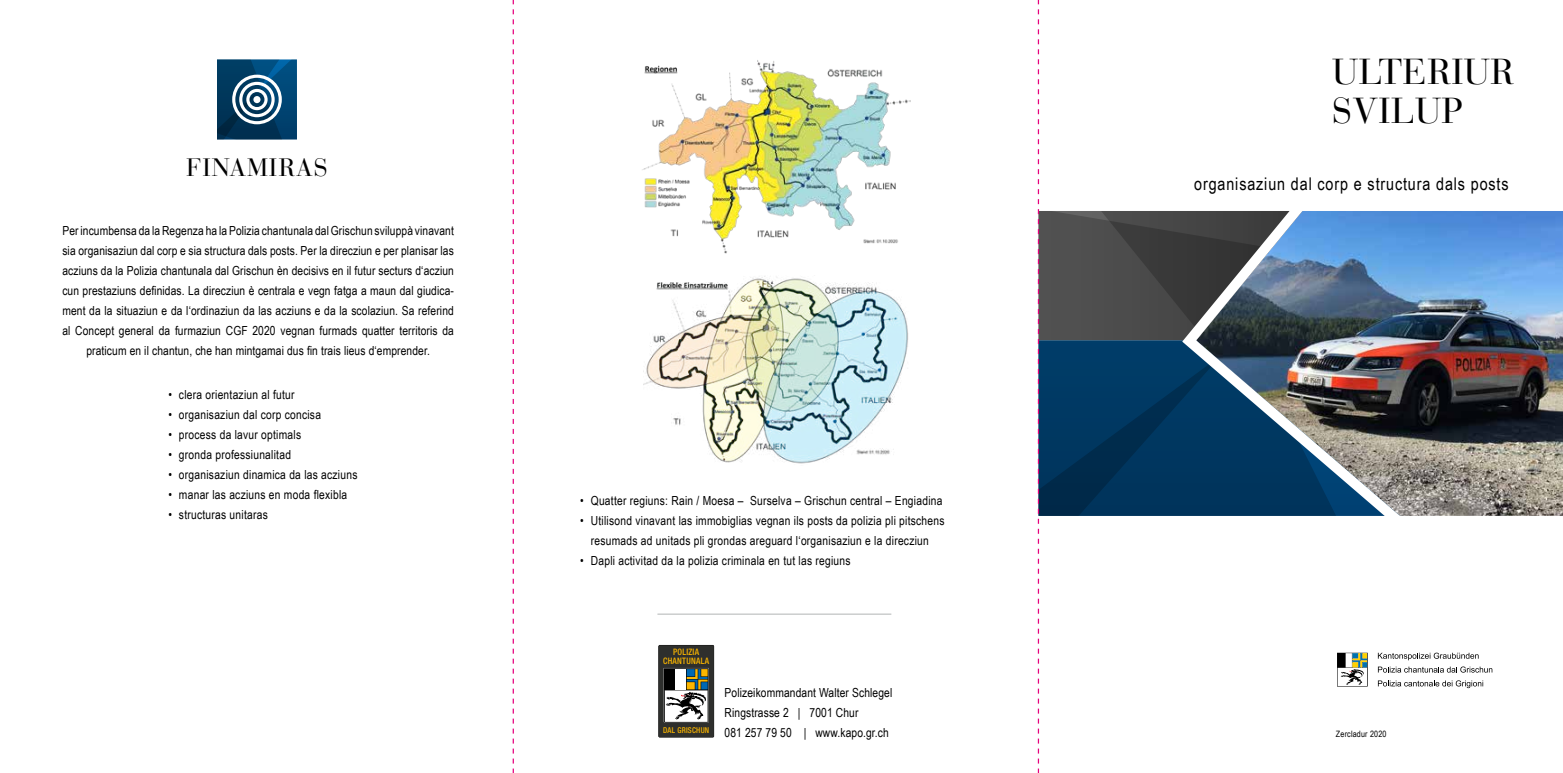
<style>
.page{position:relative;width:1563px;height:773px;background:#fff}
.page>*{position:absolute;margin:0;border:0;box-sizing:border-box;transform-origin:0 0}
.t1{font:35.88px/38.8px "Bauer Bodoni";letter-spacing:.01em;color:#000}
.t2{font:25px "Bauer Bodoni";letter-spacing:.04em;color:#000}
.t3{font:17.5px "Arial Narrow";letter-spacing:.05em;color:#000}
.t4{font:12.5px/20px "Arial Narrow";letter-spacing:.01em;color:#000;text-align:center}
.t5{font:500 condensed 8.88px/8.9px "Helvetica Neue";letter-spacing:.03em;color:#fbb600;text-align:center;scale:.94 1}
.t6{font:8.75px "Arial Narrow";letter-spacing:.02em;color:#000}
.t7{font:500 condensed 8.12px "Helvetica Neue";letter-spacing:.03em;color:#fbb600;scale:.94 1}
</style>
<div class="page">
<img style="left:1303px;top:211px;width:260px;height:305px">
<svg style="left:1337px;top:652px;width:30px;height:34px"></svg>
<svg style="left:1378px;top:652px;width:100px;height:8px"></svg>
<svg style="left:1378px;top:666px;width:114px;height:6px"></svg>
<svg style="left:1378px;top:680px;width:105px;height:8px"></svg>
<svg style="left:1038px;top:0;width:265px;height:772px"></svg>
<svg style="left:513px;top:0;width:1px;height:772px"></svg>
<svg style="left:659px;top:645px;width:55px;height:92px"></svg>
<div style="left:675px;top:669px;width:11px;height:20px;background:#fff"></div>
<div style="left:657px;top:643px;width:59px;height:96px;border:1px solid #fff;border-radius:2px"></div>
<svg style="left:217px;top:59px;width:80px;height:80px;background:#285b7d"></svg>
<div style="left:253px;top:96px;width:7px;height:7px;background:#fff;border-radius:50%"></div>
<img style="left:642px;top:60px;width:268px;height:193px">
<img style="left:643px;top:276px;width:265px;height:188px">
<hr style="left:657px;top:613px;width:234px;height:1px;background:#b1b4b4">
<h2 class="t2" style="left:186px;top:152px;width:143px">FINAMIRAS</h2>
<p class="t4" style="left:62px;top:220px;width:393px">Per incumbensa da la Regenza ha la Polizia chantunala dal Grischun sviluppà vinavant sia organisaziun dal corp e sia structura dals posts. Per la direcziun e per planisar las acziuns da la Polizia chantunala dal Grischun èn decisivs en il futur secturs d‘acziun cun prestaziuns definidas. La direcziun è centrala e vegn fatga a maun dal giudica&shy;ment da la situaziun e da l‘ordinaziun da las acziuns e da la scolaziun. Sa referind al Concept general da furmaziun CGF 2020 vegnan furmads quatter territoris da praticum en il chantun, che han mintgamai dus fin trais lieus d‘emprender.</p>
<p class="t4" style="left:168px;top:384px;width:128px">• clera orientaziun al futur</p>
<p class="t4" style="left:168px;top:404px;width:154px">• organisaziun dal corp concisa</p>
<p class="t4" style="left:168px;top:424px;width:134px">• process da lavur optimals</p>
<p class="t4" style="left:168px;top:444px;width:124px">• gronda professiunalitad</p>
<p class="t4" style="left:168px;top:464px;width:191px">• organisaziun dinamica da las acziuns</p>
<p class="t4" style="left:168px;top:484px;width:180px">• manar las acziuns en moda flexibla</p>
<p class="t4" style="left:168px;top:504px;width:101px">• structuras unitaras</p>
<p class="t4" style="left:580px;top:489px;width:364px">• Quatter regiuns: Rain / Moesa – Surselva – Grischun central – Engiadina</p>
<p class="t4" style="left:580px;top:509px;width:366px">• Utilisond vinavant las immobiglias vegnan ils posts da polizia pli pitschens resumads ad unitads pli grondas areguard l‘organisaziun e la direcziun</p>
<p class="t4" style="left:580px;top:549px;width:272px">• Dapli activitad da la polizia criminala en tut las regiuns</p>
<p class="t5" style="left:663px;top:647px;width:50px">POLIZIA<br>CHANTUNALA</p>
<p class="t7" style="left:663px;top:725px;width:51px">DAL GRISCHUN</p>
<p class="t4" style="left:724px;top:682px;width:169px;text-align:left">Polizeikommandant Walter Schlegel<br>Ringstrasse 2 | 7001 Chur<br>081 257 79 50 | www.kapo.gr.ch</p>
<h1 class="t1" style="left:1332px;top:53px;width:183px">ULTERIUR<br>SVILUP</h1>
<h3 class="t3" style="left:1194px;top:171px;width:316px">organisaziun dal corp e structura dals posts</h3>
<p class="t6" style="left:1336px;top:727px;width:52px">Zercladur 2020</p>
</div>
